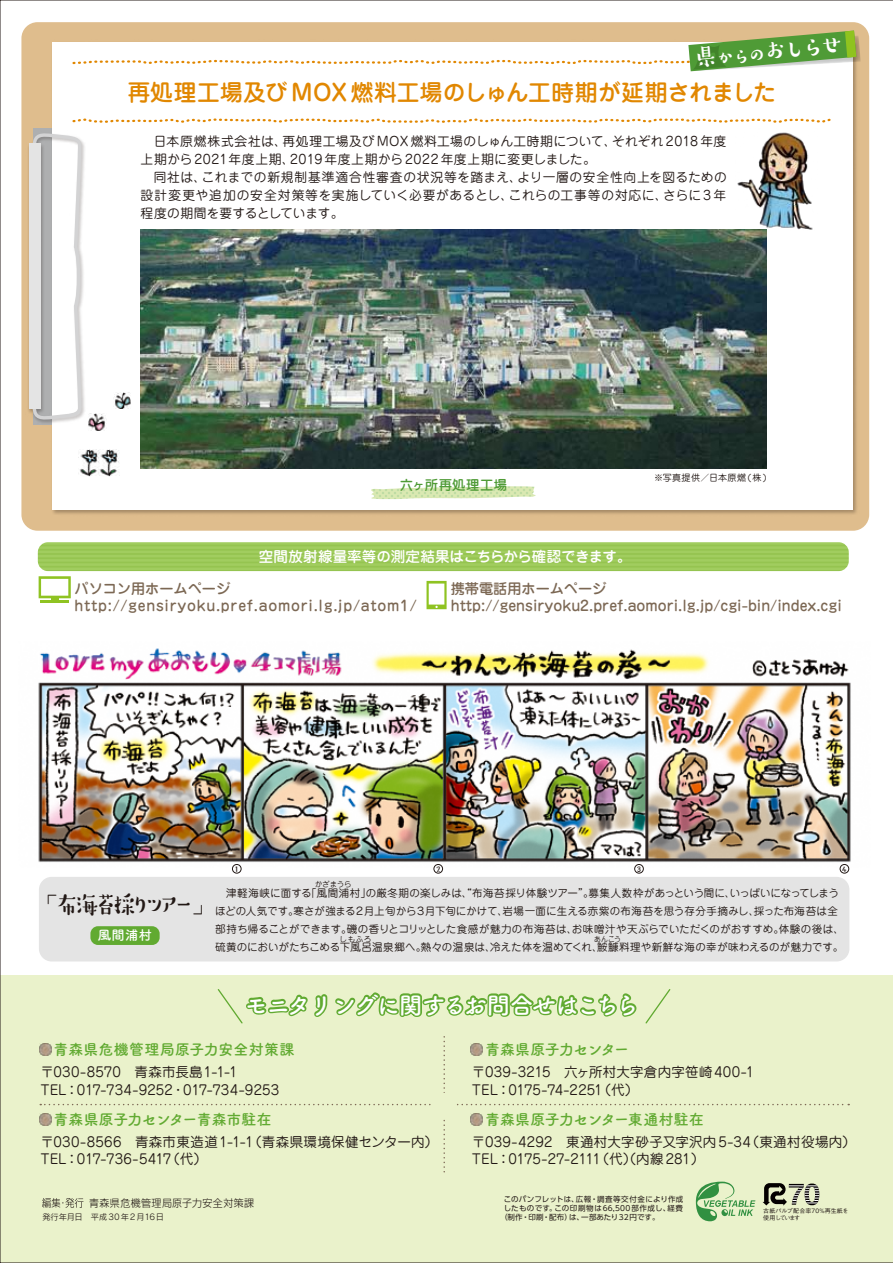
<style>
.page{position:relative;width:893px;height:1263px;background:#fff}
.page>*{position:absolute;margin:0;border:0;box-sizing:border-box;transform-origin:0 0}
.t1{font:500 25.05px "Suzumushi Std";color:#fff}
.t2{font:500 24.9px "Suzumushi Std";letter-spacing:-.25em;color:#221815;scale:.9 1}
.t3{font:23.25px "Tsuku B Rd Gothic Std B";letter-spacing:-.055em;color:#fff}
.t4{font:500 22.8px "Jun 34 Pro";letter-spacing:-.005em;color:#e18700}
.t5{font:15px "Tsuku B Rd Gothic Std B";letter-spacing:-.01em;color:#61aa31}
.t6{font:15px "Tsuku B Rd Gothic Std B";letter-spacing:.01em;color:#61aa31}
.t7{font:15px "Tsuku B Rd Gothic Std B";letter-spacing:-.035em;color:#61aa31}
.t8{font:500 14.55px "Jun 34 Pro";letter-spacing:-.01em;color:#fff}
.t9{font:500 14.1px/17.2px "Jun 34 Pro";color:#7c6854}
.t10{font:500 14.1px/17.2px "Jun 34 Pro";letter-spacing:.05em;color:#7c6854}
.t11{font:13.5px/17.2px "Jun 201 Pro";letter-spacing:.015em;color:#221815}
.t12{font:500 13.35px "Jun 34 Pro";letter-spacing:.02em;color:#4f9b36}
.t13{font:13.35px "Tsuku B Rd Gothic Std B";color:#fff}
.t14{font:12.75px/18px "Jun 201 Pro";letter-spacing:.035em;color:#221815}
.t15{font:10.5px/18px "Jun 201 Pro";letter-spacing:.015em;color:#221815}
.t16{font:300 10.35px "Shin Go Pro";letter-spacing:.04em;color:#221815;scale:.96 1}
.t17{font:9px "Jun 201 Pro";letter-spacing:.04em;color:#221815}
.t18{font:500 9px "Suzumushi Std";color:#221815}
.t19{font:8.25px "Rodin Pro M";color:#221815}
.t20{font:7.5px "UD Shin Go Pro";letter-spacing:.03em;color:#221815}
.t21{font:7.5px "UD Shin Go Pro";letter-spacing:.055em;color:#221815}
.t22{font:7.5px "Jun 201 Pro";letter-spacing:.01em;color:#221815}
.t23{font:7.5px "Jun 201 Pro";letter-spacing:.01em;color:#221815;scale:.9 1}
.t24{font:500 6px "Gothic BBB Pro";letter-spacing:.02em;color:#221815}
.t25{font:500 6px "Gothic BBB Pro";letter-spacing:-.175em;color:#221815}
.s1{font-size:19.8px}
</style>
<div class="page">
<img style="left:0;top:0;width:893px;height:1263px">
<h1 class="t1" style="left:692px;top:42px;width:153px;rotate:-5deg">県<span class="s1">からの</span>おしらせ</h1>
<h3 class="t4" style="left:127px;top:75px;width:650px">再処理工場及びMOX 燃料工場のしゅん工時期が延期されました</h3>
<p class="t14" style="left:141px;top:131px;width:588px">　日本原燃株式会社は、再処理工場及び MOX 燃料工場のしゅん工時期について、それぞれ 2018 年度上期から2021年度上期、2019 年度上期から2022年度上期に変更しました。<br>　同社は、これまでの新規制基準適合性審査の状況等を踏まえ、より一層の安全性向上を図るための設計変更や追加の安全対策等を実施していく必要があるとし、これらの工事等の対応に、さらに3 年程度の期間を要するとしています。</p>
<p class="t12" style="left:400px;top:474px;width:109px">六ヶ所再処理工場</p>
<p class="t17" style="left:654px;top:471px;width:114px">※写真提供／日本原燃(株)</p>
<h3 class="t8" style="left:259px;top:545px;width:374px">空間放射線量率等の測定結果はこちらから確認できます。</h3>
<h3 class="t10" style="left:75px;top:578px;width:344px">パソコン用ホームページhttp://gensiryoku.pref.aomori.lg.jp/atom1/</h3>
<h3 class="t9" style="left:451px;top:578px;width:393px">携帯電話用ホームページhttp://gensiryoku2.pref.aomori.lg.jp/cgi-bin/index.cgi</h3>
<h2 class="t2" style="left:35px;top:889px;width:202px">「布海苔採りツアー」</h2>
<p class="t13" style="left:98px;top:925px;width:56px">風間浦村</p>
<p class="t18" style="left:235px;top:862px;width:6px">1</p>
<p class="t18" style="left:436px;top:862px;width:6px">2</p>
<p class="t18" style="left:637px;top:862px;width:6px">3</p>
<p class="t18" style="left:842px;top:862px;width:6px">4</p>
<p class="t15" style="left:215px;top:883px;width:630px">　津軽海峡に面する「風間浦村」の厳冬期の楽しみは、“布海苔採り体験ツアー”。募集人数枠があっという間に、いっぱいになってしまうほどの人気です。寒さが強まる２月上旬から３月下旬にかけて、岩場一面に生える赤紫の布海苔を思う存分手摘みし、採った布海苔は全部持ち帰ることができます。磯の香りとコリッとした食感が魅力の布海苔は、お味噌汁や天ぷらでいただくのがおすすめ。体験の後は、硫黄のにおいがたちこめる下風呂温泉郷へ。熱々の温泉は、冷えた体を温めてくれ、鮟鱇料理や新鮮な海の幸が味わえるのが魅力です。</p>
<p class="t22" style="left:315px;top:878px;width:39px">かざまうら</p>
<p class="t23" style="left:594px;top:933px;width:31px">あんこう</p>
<p class="t22" style="left:339px;top:933px;width:33px">しもふろ</p>
<h3 class="t3" style="left:245px;top:987px;width:395px">モニタリングに関するお問合せはこちら</h3>
<h3 class="t6" style="left:38px;top:1038px;width:258px">　青森県危機管理局原子力安全対策課</h3>
<p class="t11" style="left:40px;top:1062px;width:241px">〒030-8570　青森市長島1-1-1<br>TEL：017-734-9252・017-734-9253</p>
<h3 class="t5" style="left:38px;top:1108px;width:235px">　青森県原子力センター青森市駐在</h3>
<p class="t11" style="left:40px;top:1132px;width:399px">〒030-8566　青森市東造道1-1-1（青森県環境保健センター内）<br>TEL：017-736-5417（代）</p>
<h3 class="t7" style="left:470px;top:1038px;width:161px">　青森県原子力センター</h3>
<p class="t11" style="left:472px;top:1062px;width:284px">〒039-3215　六ヶ所村大字倉内字笹崎400-1<br>TEL：0175-74-2251（代）</p>
<h3 class="t5" style="left:470px;top:1108px;width:236px">　青森県原子力センター東通村駐在</h3>
<p class="t11" style="left:472px;top:1132px;width:385px">〒039-4292　東通村大字砂子又字沢内5-34（東通村役場内）<br>TEL：0175-27-2111（代）（内線281）</p>
<p class="t20" style="left:504px;top:1193px;width:181px">このパンフレットは、広報・調査等交付金により作成</p>
<p class="t21" style="left:504px;top:1202px;width:181px">したものです。この印刷物は66,500部作成し、経費</p>
<p class="t20" style="left:500px;top:1211px;width:161px">（制作・印刷・配布）は、一部あたり32円です。</p>
<p class="t16" style="left:89px;top:1194px;width:173px">青森県危機管理局原子力安全対策課</p>
<p class="t24" style="left:763px;top:1206px;width:87px">古紙パルプ配合率70%再生紙を</p>
<p class="t19" style="left:42px;top:1212px;width:123px">発行年月日　平成30年2月16日</p>
<p class="t25" style="left:763px;top:1213px;width:38px">使用しています</p>
</div>
